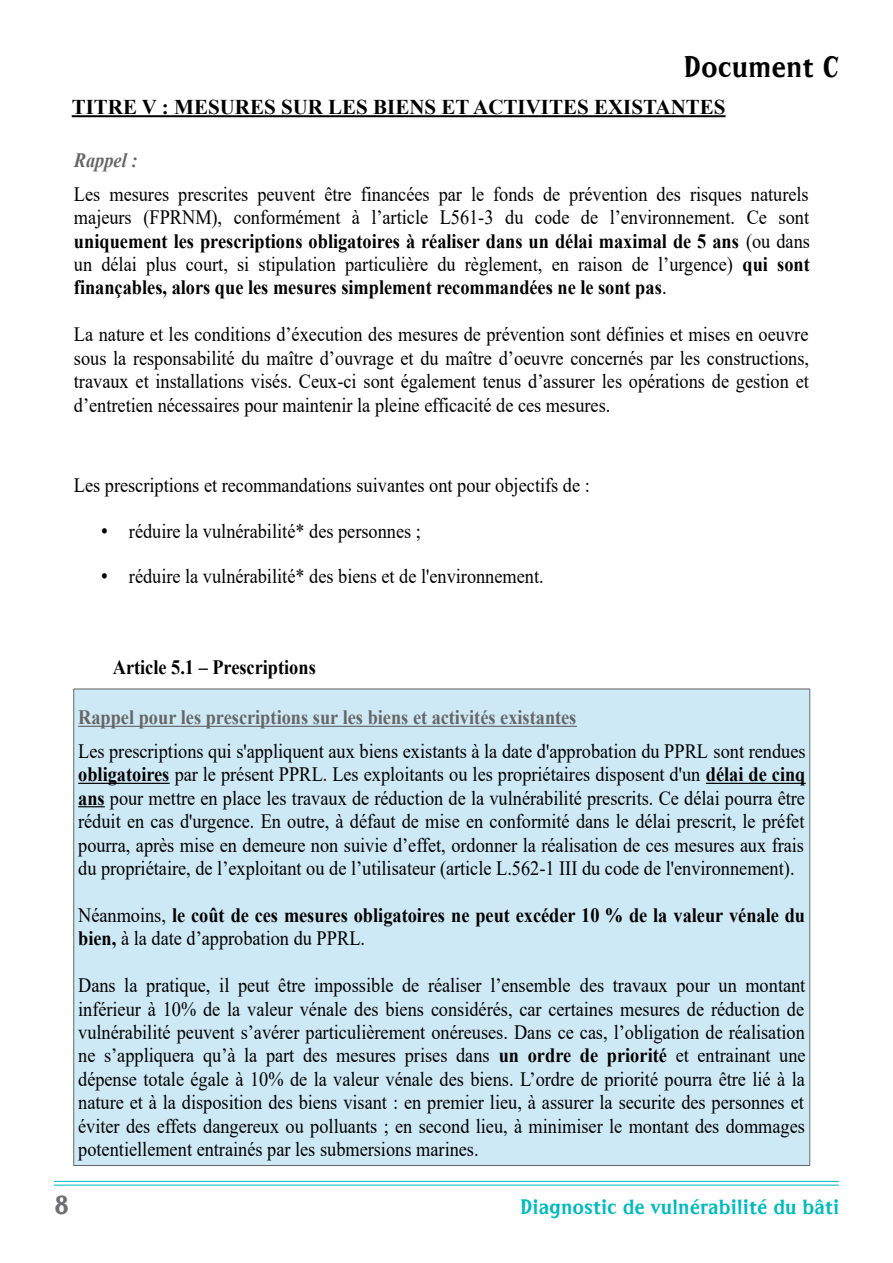
<style>
.page{position:relative;width:893px;height:1263px;background:#fff}
.page>*{position:absolute;margin:0;border:0;box-sizing:border-box;transform-origin:0 0}
.t1{font:30px "Sprocket BT";color:#000}
.t2{font:27px "Sprocket BT";color:#6d6e71}
.t3{font:700 21px "Times New Roman";color:#000}
.t4{font:21px "Sprocket BT";color:#00bac0}
.t5{font:20.4px/23.4px "Times New Roman";color:#000;text-align:justify;scale:.9 1}
.t6{font:700 20.4px/23.4px "Times New Roman";color:#000;scale:.9 1}
.t7{font:700 20.4px "Times New Roman";color:#666;scale:.9 1}
.t8{font:italic 700 20.4px "Times New Roman";color:#666;scale:.9 1}
.s1{font-weight:700}
.s2{font-weight:400}
</style>
<div class="page">
<hr style="left:54px;top:1181px;width:785px;height:1px;background:#00bac0">
<hr style="left:54px;top:1185px;width:785px;height:1px;background:#00bac0">
<div style="left:74px;top:689px;width:736px;height:476px;background:#cee9f6"></div>
<hr style="left:74px;top:689px;width:736px;height:1px;background:#666">
<hr style="left:74px;top:1165px;width:736px;height:1px;background:#666">
<hr style="left:74px;top:689px;width:1px;height:476px;background:#666">
<hr style="left:809px;top:689px;width:1px;height:476px;background:#666">
<hr style="left:78px;top:726px;width:499px;height:1px;background:#666">
<hr style="left:78px;top:783px;width:92px;height:1px;background:#000">
<hr style="left:706px;top:783px;width:100px;height:1px;background:#000">
<svg style="left:78px;top:806px;width:27px;height:1px"></svg>
<hr style="left:72px;top:115px;width:653px;height:2px;background:#000">
<h1 class="t1" style="left:683px;top:48px;width:157px">Document C</h1>
<p class="t3" style="left:72px;top:92px;width:655px">TITRE V : MESURES SUR LES BIENS ET ACTIVITES EXISTANTES</p>
<p class="t8" style="left:74px;top:153px;width:72px">Rappel :</p>
<p class="t5" style="left:74px;top:184px;width:819px">Les mesures prescrites peuvent être financées par le fonds de prévention des risques naturels majeurs (FPRNM), conformément à l’article L561-3 du code de l’environnement. Ce sont <span class="s1">uniquement les prescriptions obligatoires à réaliser dans un délai maximal de 5 ans</span> (ou dans un délai plus court, si stipulation particulière du règlement, en raison de l’urgence) <span class="s1">qui sont finançables, alors que les mesures simplement recommandées ne le sont pas</span>.</p>
<p class="t5" style="left:74px;top:325px;width:818px">La nature et les conditions d’éxecution des mesures de prévention sont définies et mises en oeuvre sous la responsabilité du maître d’ouvrage et du maître d’oeuvre concernés par les constructions, travaux et installations visés. Ceux-ci sont également tenus d’assurer les opérations de gestion et d’entretien nécessaires pour maintenir la pleine efficacité de ces mesures.</p>
<p class="t5" style="left:74px;top:476px;width:575px">Les prescriptions et recommandations suivantes ont pour objectifs de :</p>
<p class="t5" style="left:101px;top:521px;width:357px">• réduire la vulnérabilité* des personnes ;</p>
<p class="t5" style="left:101px;top:567px;width:493px">• réduire la vulnérabilité* des biens et de l'environnement.</p>
<p class="t6" style="left:113px;top:658px;width:227px">Article 5.1 – Prescriptions</p>
<p class="t7" style="left:78px;top:710px;width:555px">Rappel pour les prescriptions sur les biens et activités existantes</p>
<p class="t5" style="left:78px;top:741px;width:810px">Les prescriptions qui s'appliquent aux biens existants à la date d'approbation du PPRL sont rendues <span class="s1">obligatoires</span> par le présent PPRL. Les exploitants ou les propriétaires disposent d'un <span class="s1">délai de cinq ans</span> pour mettre en place les travaux de réduction de la vulnérabilité prescrits. Ce délai pourra être réduit en cas d'urgence. En outre, à défaut de mise en conformité dans le délai prescrit, le préfet pourra, après mise en demeure non suivie d’effet, ordonner la réalisation de ces mesures aux frais du propriétaire, de l’exploitant ou de l’utilisateur (article L.562-1 III du code de l'environnement).</p>
<p class="t6" style="left:78px;top:905px;width:809px"><span class="s2">Néanmoins,</span> le coût de ces mesures obligatoires ne peut excéder 10 % de la valeur vénale du bien, <span class="s2">à la date d’approbation du PPRL.</span></p>
<p class="t5" style="left:78px;top:976px;width:810px">Dans la pratique, il peut être impossible de réaliser l’ensemble des travaux pour un montant inférieur à 10% de la valeur vénale des biens considérés, car certaines mesures de réduction de vulnérabilité peuvent s’avérer particulièrement onéreuses. Dans ce cas, l’obligation de réalisation ne s’appliquera qu’à la part des mesures prises dans <span class="s1">un ordre de priorité</span> et entrainant une dépense totale égale à 10% de la valeur vénale des biens. L’ordre de priorité pourra être lié à la nature et à la disposition des biens visant : en premier lieu, à assurer la securite des personnes et éviter des effets dangereux ou polluants ; en second lieu, à minimiser le montant des dommages potentiellement entrainés par les submersions marines.</p>
<h2 class="t2" style="left:54px;top:1188px;width:17px">8</h2>
<p class="t4" style="left:520px;top:1194px;width:320px">Diagnostic de vulnérabilité du bâti</p>
</div>
